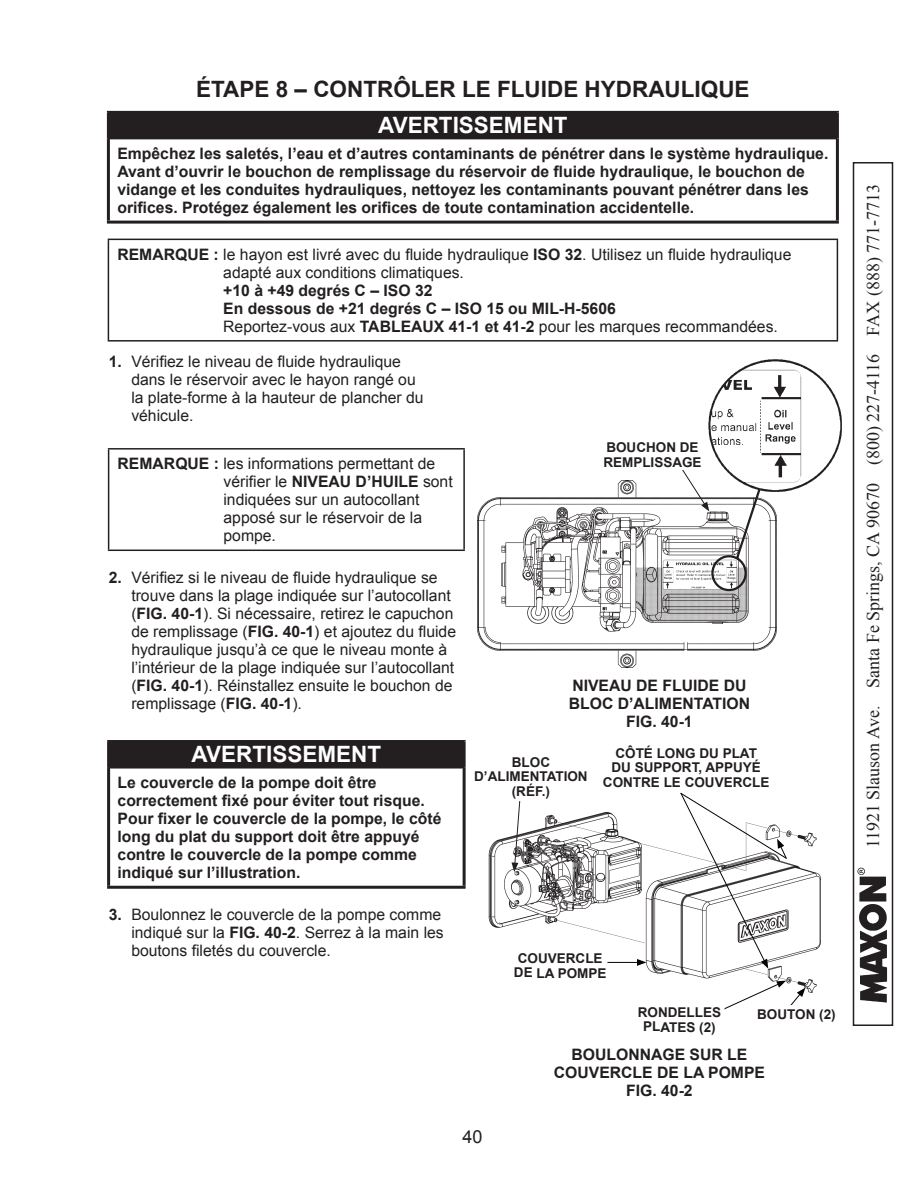
<style>
.page{position:relative;width:918px;height:1188px;background:#fff}
.page>*{position:absolute;margin:0;border:0;box-sizing:border-box;transform-origin:0 0}
.t1{font:700 22.5px "Arial";color:#231f20}
.t2{font:700 22.5px "Arial";color:#fff}
.t3{font:18px "Times New Roman";color:#231f20}
.t4{font:18px "Arial";color:#231f20}
.t5{font:15.75px/18px "Arial";color:#231f20}
.t6{font:700 15.75px/18px "Arial";color:#231f20}
.t7{font:700 13.5px/14.5px "Arial";color:#231f20}
.s1{font-weight:700}
.s2{font-weight:400}
</style>
<div class="page">
<img style="left:857px;top:867px;width:31px;height:136px">
<div style="left:853px;top:162px;width:40px;height:864px;border:2px solid #231f20"></div>
<div style="left:108px;top:112px;width:729px;height:27px;background:#231f20"></div>
<hr style="left:107px;top:111px;width:732px;height:1px;background:#231f20">
<hr style="left:107px;top:112px;width:3px;height:27px;background:#231f20">
<hr style="left:836px;top:112px;width:3px;height:27px;background:#231f20">
<hr style="left:107px;top:139px;width:3px;height:82px;background:#231f20">
<hr style="left:836px;top:139px;width:3px;height:82px;background:#231f20">
<hr style="left:107px;top:221px;width:732px;height:3px;background:#231f20">
<hr style="left:108px;top:239px;width:730px;height:1px;background:#231f20">
<hr style="left:108px;top:240px;width:1px;height:100px;background:#231f20">
<hr style="left:837px;top:240px;width:1px;height:100px;background:#231f20">
<hr style="left:108px;top:340px;width:730px;height:2px;background:#231f20">
<hr style="left:108px;top:448px;width:357px;height:2px;background:#231f20">
<hr style="left:108px;top:450px;width:1px;height:100px;background:#231f20">
<hr style="left:463px;top:450px;width:2px;height:100px;background:#231f20">
<hr style="left:108px;top:550px;width:357px;height:1px;background:#231f20">
<div style="left:109px;top:741px;width:355px;height:27px;background:#231f20"></div>
<hr style="left:107px;top:740px;width:359px;height:2px;background:#231f20">
<hr style="left:110px;top:767px;width:353px;height:2px;background:#231f20">
<hr style="left:107px;top:742px;width:3px;height:26px;background:#231f20">
<hr style="left:463px;top:742px;width:3px;height:26px;background:#231f20">
<hr style="left:107px;top:768px;width:3px;height:118px;background:#231f20">
<hr style="left:463px;top:768px;width:3px;height:118px;background:#231f20">
<hr style="left:107px;top:886px;width:359px;height:3px;background:#231f20">
<svg style="left:682px;top:470px;width:8px;height:10px"></svg>
<img style="left:478px;top:480px;width:299px;height:187px">
<div style="left:711px;top:555px;width:36px;height:36px;border:2px solid #231f20;border-radius:50%"></div>
<img style="left:707px;top:359px;width:135px;height:134px">
<svg style="left:734px;top:487px;width:28px;height:75px"></svg>
<img style="left:488px;top:813px;width:332px;height:179px">
<svg style="left:680px;top:792px;width:108px;height:177px"></svg>
<hr style="left:589px;top:962px;width:50px;height:1px;background:#040503">
<svg style="left:637px;top:959px;width:9px;height:7px"></svg>
<svg style="left:720px;top:981px;width:86px;height:28px"></svg>
<svg style="left:512px;top:801px;width:10px;height:71px"></svg>
<div style="left:513px;top:950px;width:95px;height:31px;background:#fff"></div>
<div style="left:756px;top:1005px;width:81px;height:18px;background:#fff"></div>
<div style="left:634px;top:1004px;width:91px;height:31px;background:#fff"></div>
<h1 class="t1" style="left:196px;top:74px;width:555px">ÉTAPE 8 – CONTRÔLER LE FLUIDE HYDRAULIQUE</h1>
<h1 class="t2" style="left:378px;top:110px;width:191px">AVERTISSEMENT</h1>
<p class="t6" style="left:117px;top:145px;width:713px">Empêchez les saletés, l’eau et d’autres contaminants de pénétrer dans le système hydraulique.<br>Avant d’ouvrir le bouchon de remplissage du réservoir de fluide hydraulique, le bouchon de vidange et les conduites hydrauliques, nettoyez les contaminants pouvant pénétrer dans les orifices. Protégez également les orifices de toute contamination accidentelle.</p>
<p class="t5" style="left:223px;top:245px;width:570px;text-indent:-106px"><span class="s1">REMARQUE :</span> le hayon est livré avec du fluide hydraulique <span class="s1">ISO 32</span>. Utilisez un fluide hydraulique adapté aux conditions climatiques.</p>
<p class="t6" style="left:223px;top:282px;width:556px">+10 à +49 degrés C – ISO 32<br>En dessous de +21 degrés C – ISO 15 ou MIL‑H‑5606<br><span class="s2">Reportez‑vous aux</span> TABLEAUX 41‑1 et 41‑2 <span class="s2">pour les marques recommandées.</span></p>
<p class="t5" style="left:131px;top:353px;width:294px;text-indent:-23px"><span class="s1">1.</span> Vérifiez le niveau de fluide hydraulique dans le réservoir avec le hayon rangé ou la plate‑forme à la hauteur de plancher du véhicule.</p>
<p class="t5" style="left:223px;top:455px;width:231px;text-indent:-106px"><span class="s1">REMARQUE :</span> les informations permettant de vérifier le <span class="s1">NIVEAU D’HUILE</span> sont indiquées sur un autocollant apposé sur le réservoir de la pompe.</p>
<p class="t5" style="left:131px;top:568px;width:326px;text-indent:-23px"><span class="s1">2.</span> Vérifiez si le niveau de fluide hydraulique se trouve dans la plage indiquée sur l’autocollant (<span class="s1">FIG. 40‑1</span>). Si nécessaire, retirez le capuchon de remplissage (<span class="s1">FIG. 40‑1</span>) et ajoutez du fluide hydraulique jusqu’à ce que le niveau monte à l’intérieur de la plage indiquée sur l’autocollant (<span class="s1">FIG. 40‑1</span>). Réinstallez ensuite le bouchon de remplissage (<span class="s1">FIG. 40‑1</span>).</p>
<h1 class="t2" style="left:192px;top:740px;width:191px">AVERTISSEMENT</h1>
<p class="t6" style="left:118px;top:774px;width:325px">Le couvercle de la pompe doit être correctement fixé pour éviter tout risque.<br>Pour fixer le couvercle de la pompe, le côté long du plat du support doit être appuyé contre le couvercle de la pompe comme indiqué sur l’illustration.</p>
<p class="t5" style="left:131px;top:906px;width:314px;text-indent:-23px"><span class="s1">3.</span> Boulonnez le couvercle de la pompe comme indiqué sur la <span class="s1">FIG. 40‑2</span>. Serrez à la main les boutons filetés du couvercle.</p>
<p class="t7" style="left:603px;top:440px;width:100px">BOUCHON DE<br>REMPLISSAGE</p>
<p class="t6" style="left:569px;top:677px;width:183px;text-align:center">NIVEAU DE FLUIDE DU<br>BLOC D’ALIMENTATION<br>FIG. 40‑1</p>
<p class="t7" style="left:603px;top:746px;width:168px;text-align:center">CÔTÉ LONG DU PLAT<br>DU SUPPORT, APPUYÉ<br>CONTRE LE COUVERCLE</p>
<p class="t7" style="left:474px;top:755px;width:115px;text-align:center">BLOC<br>D’ALIMENTATION (RÉF.)</p>
<p class="t7" style="left:514px;top:951px;width:94px">COUVERCLE<br>DE LA POMPE</p>
<p class="t7" style="left:638px;top:1005px;width:85px">RONDELLES</p>
<p class="t7" style="left:757px;top:1007px;width:80px">BOUTON (2)</p>
<p class="t7" style="left:643px;top:1020px;width:74px">PLATES (2)</p>
<p class="t4" style="left:462px;top:1125px;width:22px">40</p>
<p class="t6" style="left:554px;top:1046px;width:213px;text-align:center">BOULONNAGE SUR LE<br>COUVERCLE DE LA POMPE<br>FIG. 40‑2</p>
<p class="t3" style="left:861px;top:848px;width:666px;rotate:-90deg">11921 Slauson Ave. Santa Fe Springs, CA 90670 (800) 227-4116 FAX (888) 771-7713</p>
</div>
